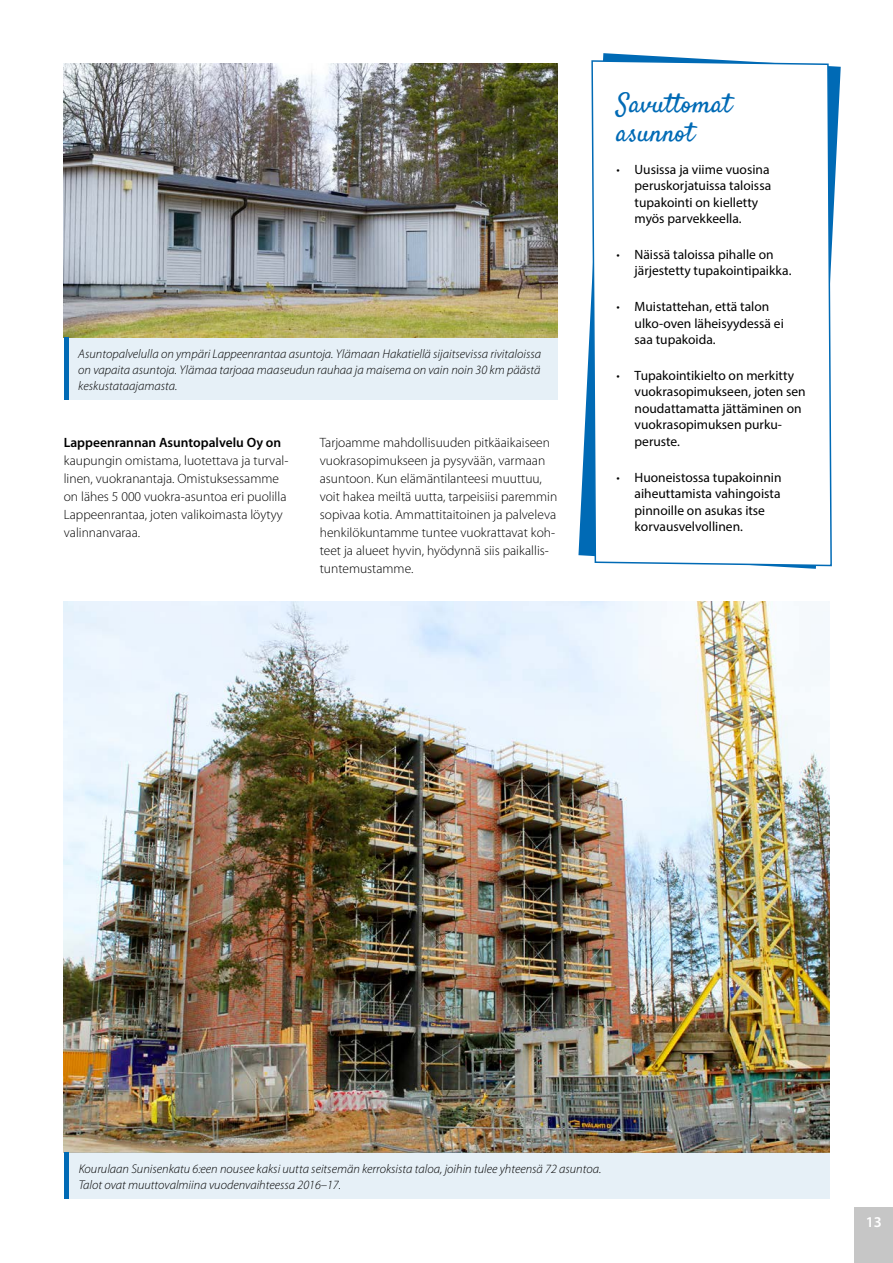
<style>
.page{position:relative;width:893px;height:1263px;background:#fff}
.page>*{position:absolute;margin:0;border:0;box-sizing:border-box;transform-origin:0 0}
.t1{font:27px/28.8px "Satisfy";color:#006ab5}
.t2{font:600 15px "Myriad Pro";color:#fff}
.t3{font:300 13.5px/18px "Myriad Pro";color:#000}
.t4{font:13.5px/16.5px "Myriad Pro";color:#000}
.t5{font:600 13.5px "Myriad Pro";color:#000}
.t6{font:italic 300 12.6px/16.2px "Myriad Pro";color:#000;text-align:justify}
.s1{font-weight:300}
</style>
<div class="page">
<svg style="left:578px;top:53px;width:263px;height:516px"></svg>
<svg style="left:591px;top:59px;width:242px;height:508px"></svg>
<div style="left:66px;top:338px;width:492px;height:62px;background:#e6f0f7"></div>
<img style="left:64px;top:602px;width:765px;height:550px">
<img style="left:64px;top:64px;width:494px;height:274px">
<div style="left:64px;top:338px;width:5px;height:62px;background:#006ab5"></div>
<div style="left:68px;top:1152px;width:761px;height:47px;background:#e6f0f7"></div>
<div style="left:64px;top:1152px;width:5px;height:47px;background:#006ab5"></div>
<div style="left:855px;top:1208px;width:38px;height:55px;background:#c6c6c6"></div>
<p class="t6" style="left:78px;top:345px;width:464px">Asuntopalvelulla on ympäri Lappeenrantaa asuntoja. Ylämaan Hakatiellä sijaitsevissa rivitaloissa on vapaita asuntoja. Ylämaa tarjoaa maaseudun rauhaa ja maisema on vain noin 30 km päästä keskustataajamasta.</p>
<p class="t5" style="left:64px;top:433px;width:219px">Lappeenrannan Asuntopalvelu Oy on</p>
<p class="t3" style="left:64px;top:451px;width:226px">kaupungin omistama, luotettava ja turval&shy;linen, vuokranantaja. Omistuksessamme on lähes 5 000 vuokra-asuntoa eri puolilla Lappeenrantaa, joten valikoimasta löytyy valinnanvaraa.</p>
<p class="t3" style="left:320px;top:433px;width:239px">Tarjoamme mahdollisuuden pitkäaikaiseen vuokrasopimukseen ja pysyvään, varmaan asuntoon. Kun elämäntilanteesi muuttuu, voit hakea meiltä uutta, tarpeisiisi paremmin sopivaa kotia. Ammattitaitoinen ja palveleva henkilökuntamme tuntee vuokrattavat koh&shy;teet ja alueet hyvin, hyödynnä siis paikallis&shy;tuntemustamme.</p>
<h1 class="t1" style="left:617px;top:92px;width:117px">Savuttomat asunnot</h1>
<p class="t4" style="left:635px;top:161px;width:138px;text-indent:-18px"><span class="s1">•</span> Uusissa ja viime vuosina peruskorjatuissa taloissa tupakointi on kielletty myös parvekkeella.</p>
<p class="t4" style="left:635px;top:246px;width:158px;text-indent:-18px"><span class="s1">•</span> Näissä taloissa pihalle on järjestetty tupakointipaikka.</p>
<p class="t4" style="left:635px;top:298px;width:151px;text-indent:-18px"><span class="s1">•</span> Muistattehan, että talon ulko-oven läheisyydessä ei saa tupakoida.</p>
<p class="t4" style="left:635px;top:367px;width:173px;text-indent:-18px"><span class="s1">•</span> Tupakointikielto on merkitty vuokrasopimukseen, joten sen noudattamatta jättäminen on vuokrasopimuksen purku&shy;peruste.</p>
<p class="t4" style="left:635px;top:469px;width:148px;text-indent:-18px"><span class="s1">•</span> Huoneistossa tupakoinnin aiheuttamista vahingoista pinnoille on asukas itse korvausvelvollinen.</p>
<p class="t6" style="left:79px;top:1161px;width:524px">Kourulaan Sunisenkatu 6:een nousee kaksi uutta seitsemän kerroksista taloa, joihin tulee yhteensä 72 asuntoa.<br>Talot ovat muuttovalmiina vuodenvaihteessa 2016–17.</p>
<p class="t2" style="left:866px;top:1213px;width:18px">13</p>
</div>
